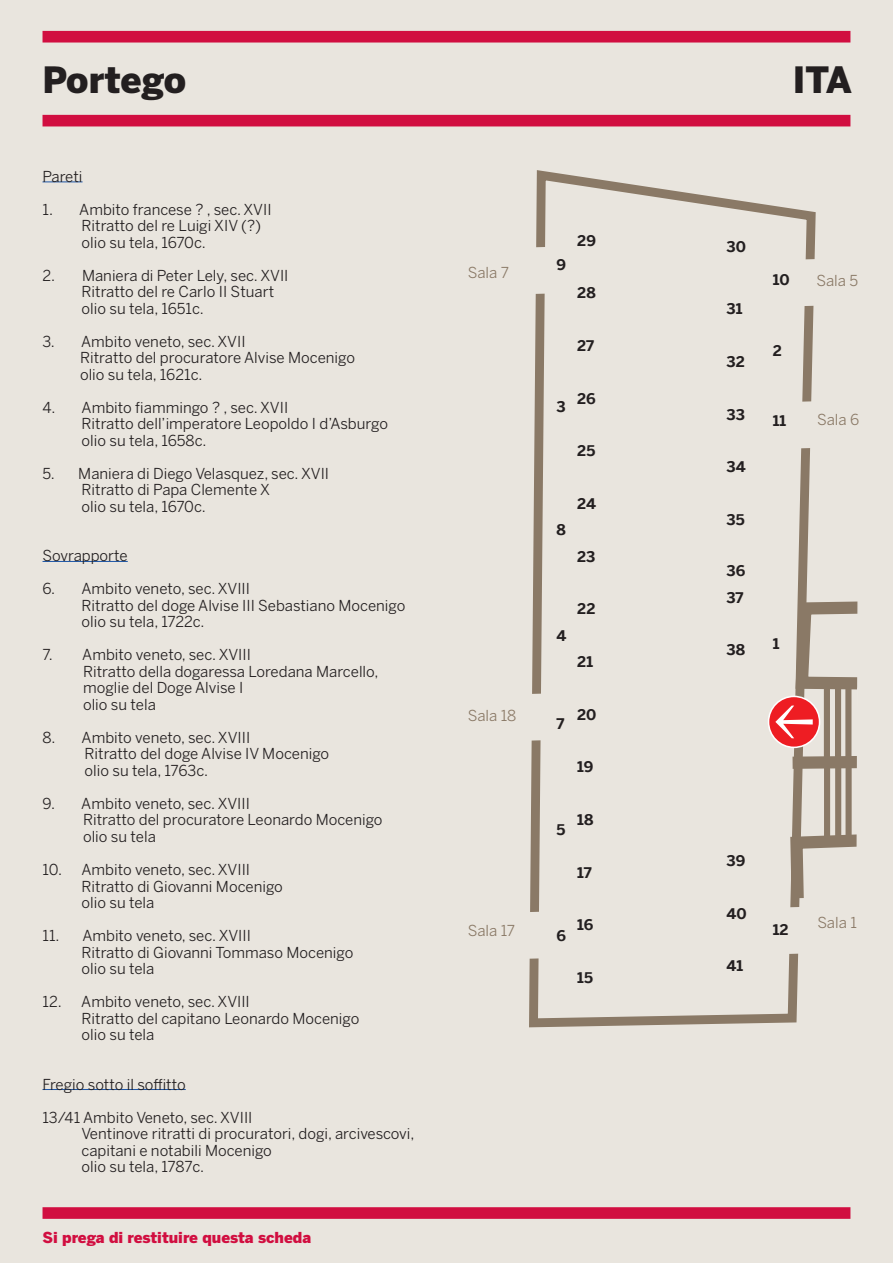
<style>
.page{position:relative;width:893px;height:1263px;background:#e9e5de}
.page>*{position:absolute;margin:0;border:0;box-sizing:border-box;transform-origin:0 0}
.t1{font:900 36px "Benton Sans";color:#231f20}
.t2{font:15px/16.5px "Benton Sans";color:#231f20}
.t3{font:15px "Benton Sans";color:#8a7966}
.t4{font:900 15px "Benton Sans";color:#d10e40}
.t5{font:700 14.7px/26.4px "Benton Sans";color:#231f20}
</style>
<div class="page">
<div style="left:43px;top:1207px;width:807px;height:12px;background:#d10e40"></div>
<div style="left:43px;top:31px;width:807px;height:12px;background:#d10e40"></div>
<hr style="left:43px;top:182px;width:40px;height:1px;background:#1e56a6">
<hr style="left:43px;top:561px;width:85px;height:1px;background:#1e56a6">
<hr style="left:43px;top:1089px;width:143px;height:1px;background:#1e56a6">
<div style="left:43px;top:115px;width:807px;height:11px;background:#d10e40"></div>
<div style="left:820px;top:412px;width:73px;height:159px;background:#e9e5de"></div>
<div style="left:524px;top:165px;width:296px;height:867px;background:#e9e5de"></div>
<div style="left:514px;top:911px;width:46px;height:48px;background:#e9e5de"></div>
<div style="left:524px;top:693px;width:45px;height:48px;background:#e9e5de"></div>
<div style="left:787px;top:259px;width:45px;height:47px;background:#e9e5de"></div>
<div style="left:520px;top:246px;width:45px;height:48px;background:#e9e5de"></div>
<svg style="left:768px;top:696px;width:52px;height:52px"></svg>
<svg style="left:773px;top:571px;width:120px;height:442px;background:#ded2ca"></svg>
<div style="left:824px;top:766px;width:6px;height:75px;background:#8a7966"></div>
<div style="left:835px;top:762px;width:6px;height:77px;background:#8a7966"></div>
<div style="left:845px;top:763px;width:7px;height:74px;background:#8a7966"></div>
<div style="left:797px;top:401px;width:45px;height:47px;background:#e9e5de"></div>
<h1 class="t1" style="left:43px;top:58px;width:145px">Portego</h1>
<h1 class="t1" style="left:793px;top:58px;width:61px">ITA</h1>
<p class="t2" style="left:43px;top:168px;width:42px">Pareti</p>
<p class="t2" style="left:82px;top:201px;width:192px;text-indent:-39px">1. Ambito francese ? , sec. XVII<br>Ritratto del re Luigi XIV (?) olio su tela, 1670c.</p>
<p class="t2" style="left:82px;top:267px;width:208px;text-indent:-39px">2. Maniera di Peter Lely, sec. XVII<br>Ritratto del re Carlo II Stuart olio su tela, 1651c.</p>
<p class="t2" style="left:80px;top:333px;width:276px;text-indent:-38px">3. Ambito veneto, sec. XVII<br>Ritratto del procuratore Alvise Mocenigo olio su tela, 1621c.</p>
<p class="t2" style="left:82px;top:399px;width:308px;text-indent:-39px">4. Ambito fiammingo ? , sec. XVII<br>Ritratto dell’imperatore Leopoldo I d’Asburgo olio su tela, 1658c.</p>
<p class="t2" style="left:82px;top:465px;width:249px;text-indent:-39px">5. Maniera di Diego Velasquez, sec. XVII<br>Ritratto di Papa Clemente X<br>olio su tela, 1670c.</p>
<p class="t2" style="left:43px;top:548px;width:87px">Sovrapporte</p>
<p class="t2" style="left:82px;top:581px;width:325px;text-indent:-39px">6. Ambito veneto, sec. XVIII<br>Ritratto del doge Alvise III Sebastiano Mocenigo olio su tela, 1722c.</p>
<p class="t2" style="left:83px;top:647px;width:297px;text-indent:-40px">7. Ambito veneto, sec. XVIII<br>Ritratto della dogaressa Loredana Marcello, moglie del Doge Alvise I<br>olio su tela</p>
<p class="t2" style="left:85px;top:729px;width:246px;text-indent:-42px">8. Ambito veneto, sec. XVIII<br>Ritratto del doge Alvise IV Mocenigo olio su tela, 1763c.</p>
<p class="t2" style="left:83px;top:795px;width:301px;text-indent:-40px">9. Ambito veneto, sec. XVIII<br>Ritratto del procuratore Leonardo Mocenigo olio su tela</p>
<p class="t2" style="left:82px;top:861px;width:203px;text-indent:-39px">10. Ambito veneto, sec. XVIII<br>Ritratto di Giovanni Mocenigo olio su tela</p>
<p class="t2" style="left:82px;top:927px;width:273px;text-indent:-39px">11. Ambito veneto, sec. XVIII<br>Ritratto di Giovanni Tommaso Mocenigo olio su tela</p>
<p class="t2" style="left:82px;top:993px;width:279px;text-indent:-39px">12. Ambito veneto, sec. XVIII<br>Ritratto del capitano Leonardo Mocenigo olio su tela</p>
<p class="t2" style="left:43px;top:1076px;width:145px">Fregio sotto il soffitto</p>
<p class="t2" style="left:82px;top:1109px;width:334px;text-indent:-39px">13/41 Ambito Veneto, sec. XVIII<br>Ventinove ritratti di procuratori, dogi, arcivescovi, capitani e notabili Mocenigo<br>olio su tela, 1787c.</p>
<p class="t4" style="left:43px;top:1229px;width:270px">Si prega di restituire questa scheda</p>
<p class="t3" style="left:468px;top:263px;width:43px">Sala 7</p>
<p class="t3" style="left:468px;top:707px;width:50px">Sala 18</p>
<p class="t3" style="left:468px;top:921px;width:49px">Sala 17</p>
<p class="t5" style="left:557px;top:252px;width:11px">9</p>
<p class="t5" style="left:577px;top:227px;width:20px">29</p>
<p class="t5" style="left:577px;top:279px;width:20px">28</p>
<p class="t5" style="left:577px;top:332px;width:18px">27</p>
<p class="t5" style="left:557px;top:393px;width:11px">3</p>
<p class="t5" style="left:577px;top:385px;width:20px">26</p>
<p class="t5" style="left:577px;top:437px;width:19px">25</p>
<p class="t5" style="left:557px;top:516px;width:11px">8</p>
<p class="t5" style="left:577px;top:490px;width:20px">24</p>
<p class="t5" style="left:577px;top:543px;width:20px">23</p>
<p class="t5" style="left:557px;top:622px;width:11px">4</p>
<p class="t5" style="left:577px;top:595px;width:20px">22</p>
<p class="t5" style="left:577px;top:648px;width:17px">21</p>
<p class="t5" style="left:557px;top:711px;width:9px">7</p>
<p class="t5" style="left:577px;top:701px;width:21px">20</p>
<p class="t5" style="left:577px;top:753px;width:18px">19</p>
<p class="t5" style="left:557px;top:816px;width:10px">5</p>
<p class="t5" style="left:577px;top:806px;width:18px">18</p>
<p class="t5" style="left:577px;top:859px;width:16px">17</p>
<p class="t5" style="left:557px;top:922px;width:11px">6</p>
<p class="t5" style="left:577px;top:911px;width:18px">16</p>
<p class="t5" style="left:577px;top:964px;width:17px">15</p>
<p class="t5" style="left:726px;top:233px;width:21px">30</p>
<p class="t5" style="left:726px;top:296px;width:17px">31</p>
<p class="t5" style="left:726px;top:348px;width:20px">32</p>
<p class="t5" style="left:726px;top:401px;width:20px">33</p>
<p class="t5" style="left:726px;top:454px;width:21px">34</p>
<p class="t5" style="left:726px;top:506px;width:20px">35</p>
<p class="t5" style="left:726px;top:557px;width:20px">36<br>37</p>
<p class="t5" style="left:726px;top:636px;width:20px">38</p>
<p class="t5" style="left:773px;top:266px;width:18px">10</p>
<p class="t5" style="left:773px;top:337px;width:11px">2</p>
<p class="t5" style="left:773px;top:408px;width:15px">11</p>
<p class="t5" style="left:773px;top:630px;width:8px">1</p>
<p class="t3" style="left:816px;top:272px;width:43px">Sala 5</p>
<p class="t3" style="left:817px;top:411px;width:44px">Sala 6</p>
<p class="t5" style="left:726px;top:847px;width:20px">39</p>
<p class="t5" style="left:726px;top:900px;width:22px">40</p>
<p class="t5" style="left:726px;top:952px;width:18px">41</p>
<p class="t5" style="left:773px;top:916px;width:17px">12</p>
<p class="t3" style="left:817px;top:914px;width:41px">Sala 1</p>
</div>
